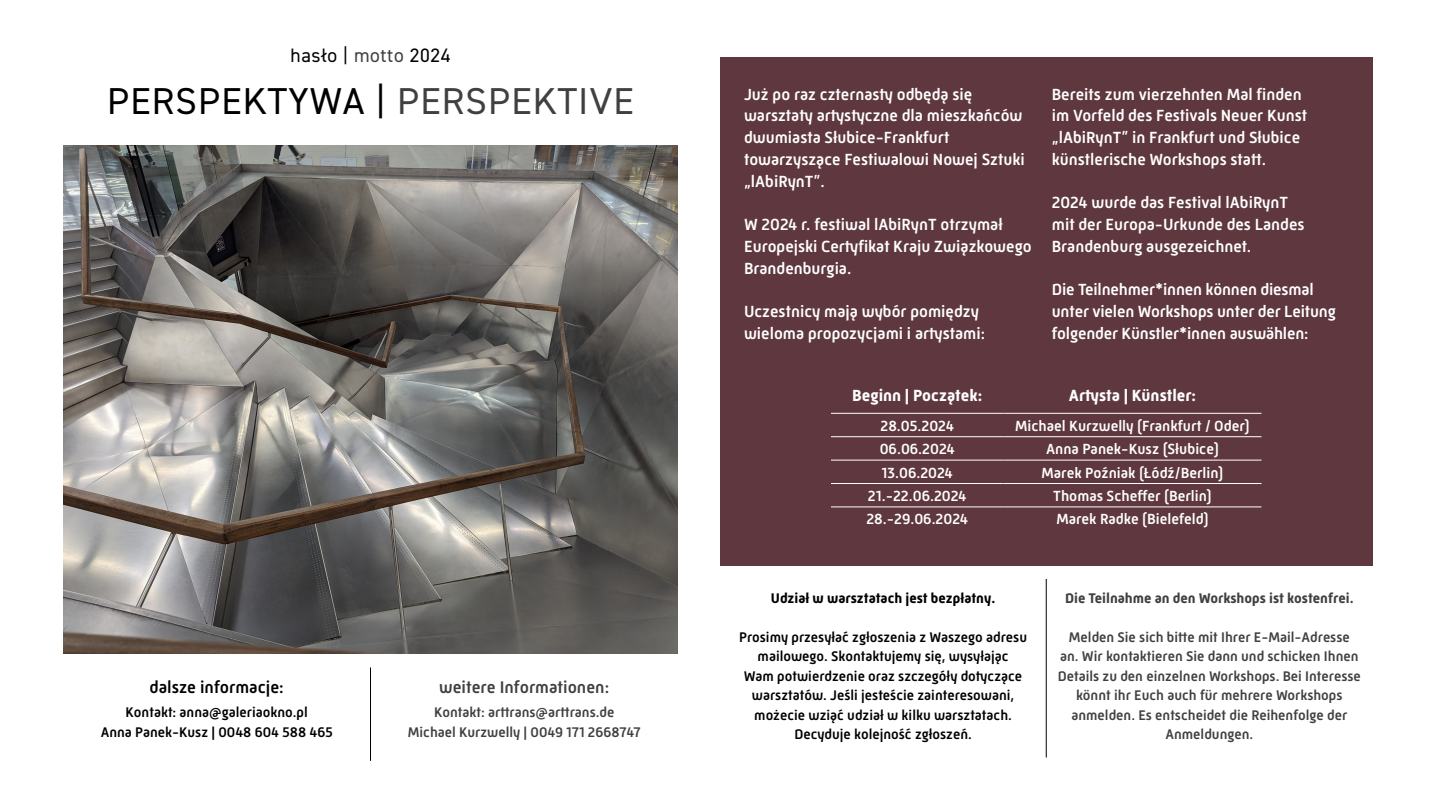
<style>
.page{position:relative;width:1440px;height:810px;background:#fff}
.page>*{position:absolute;margin:0;border:0;box-sizing:border-box;transform-origin:0 0}
.t1{font:37.5px "DIN2014";letter-spacing:.03em;color:#000}
.t2{font:19.5px "DIN2014";letter-spacing:.03em;color:#000}
.mic_PL{font:500 17.25px "Mic 32 New";color:#404040}
.mic_PL-2{font:500 17.25px "Mic 32 New";color:#000}
.mic_DE{font:500 16.5px/21.8px "Mic 32 New";color:#fff}
.mic_PL-3{font:500 16.5px/21.8px "Mic 32 New";color:#fff}
.t3{font:700 16.5px "Mic 32 New";color:#fff}
.t4{font:500 15px "Mic 32 New";color:#fff}
.mic_PL-4{font:500 14.25px/19.5px "Mic 32 New";color:#000;text-align:center}
.mic_PL-5{font:500 14.25px/19.5px "Mic 32 New";color:#404040;text-align:center}
.mic_PL-6{font:700 14.25px "Mic 32 New";color:#404040}
.mic_PL-7{font:700 14.25px "Mic 32 New";color:#000}
.s1{color:#404040}
</style>
<div class="page">
<div style="left:720px;top:57px;width:652px;height:509px;background:#5f383f"></div>
<img style="left:63px;top:146px;width:615px;height:508px">
<hr style="left:1046px;top:579px;width:1px;height:179px;background:#000">
<hr style="left:370px;top:667px;width:1px;height:94px;background:#000">
<hr style="left:831px;top:413px;width:173px;height:1px;background:#fff">
<hr style="left:1004px;top:413px;width:257px;height:1px;background:#fff">
<hr style="left:831px;top:437px;width:173px;height:1px;background:#fff">
<hr style="left:1004px;top:437px;width:257px;height:1px;background:#fff">
<hr style="left:831px;top:460px;width:173px;height:1px;background:#fff">
<hr style="left:1004px;top:460px;width:257px;height:1px;background:#fff">
<hr style="left:831px;top:483px;width:173px;height:1px;background:#fff">
<hr style="left:1004px;top:483px;width:257px;height:1px;background:#fff">
<hr style="left:831px;top:507px;width:173px;height:1px;background:#fff">
<hr style="left:1004px;top:507px;width:257px;height:1px;background:#fff">
<p class="t2" style="left:291px;top:43px;width:161px">hasło | <span class="s1">motto</span> 2024</p>
<p class="t1" style="left:107px;top:78px;width:528px">PERSPEKTYWA | <span class="s1">PERSPEKTIVE</span></p>
<p class="mic_PL-2" style="left:150px;top:678px;width:136px">dalsze informacje:</p>
<p class="mic_PL-4" style="left:126px;top:703px;width:184px">Kontakt: anna@galeriaokno.pl</p>
<p class="mic_PL-4" style="left:101px;top:722px;width:234px">Anna Panek-Kusz | 0048 604 588 465</p>
<p class="mic_PL" style="left:439px;top:678px;width:171px">weitere Informationen:</p>
<p class="mic_PL-5" style="left:434px;top:703px;width:182px">Kontakt: arttrans@arttrans.de</p>
<p class="mic_PL-5" style="left:408px;top:722px;width:234px">Michael Kurzwelly | 0049 171 2668747</p>
<p class="mic_PL-3" style="left:744px;top:83px;width:282px">Już po raz czternasty odbędą się warsztaty artystyczne dla mieszkańców dwumiasta Słubice-Frankfurt towarzyszące Festiwalowi Nowej Sztuki „lAbiRynT”.</p>
<p class="mic_PL-3" style="left:744px;top:214px;width:289px">W 2024 r. festiwal lAbiRynT otrzymał<br>Europejski Certyfikat Kraju Związkowego<br>Brandenburgia.</p>
<p class="mic_PL-3" style="left:744px;top:301px;width:243px">Uczestnicy mają wybór pomiędzy wieloma propozycjami i artystami:</p>
<p class="mic_DE" style="left:1052px;top:83px;width:257px">Bereits zum vierzehnten Mal finden im Vorfeld des Festivals Neuer Kunst „lAbiRynT” in Frankfurt und Słubice künstlerische Workshops statt.</p>
<p class="mic_DE" style="left:1052px;top:192px;width:254px">2024 wurde das Festival lAbiRynT mit der Europa-Urkunde des Landes<br>Brandenburg ausgezeichnet.</p>
<p class="mic_DE" style="left:1052px;top:279px;width:285px">Die Teilnehmer*innen können diesmal unter vielen Workshops unter der Leitung folgender Künstler*innen auswählen:</p>
<p class="t3" style="left:852px;top:386px;width:131px">Beginn | Początek:</p>
<p class="t3" style="left:1069px;top:386px;width:129px">Artysta | Künstler:</p>
<p class="t4" style="left:881px;top:417px;width:75px">28.05.2024</p>
<p class="t4" style="left:1015px;top:417px;width:236px">Michael Kurzwelly (Frankfurt / Oder)</p>
<p class="t4" style="left:880px;top:440px;width:77px">06.06.2024</p>
<p class="t4" style="left:1046px;top:440px;width:174px">Anna Panek-Kusz (Słubice)</p>
<p class="t4" style="left:882px;top:464px;width:73px">13.06.2024</p>
<p class="t4" style="left:1042px;top:464px;width:183px">Marek Poźniak (Łódź/Berlin)</p>
<p class="t4" style="left:868px;top:487px;width:100px">21.-22.06.2024</p>
<p class="t4" style="left:1053px;top:487px;width:160px">Thomas Scheffer (Berlin)</p>
<p class="t4" style="left:866px;top:511px;width:103px">28.-29.06.2024</p>
<p class="t4" style="left:1056px;top:511px;width:154px">Marek Radke (Bielefeld)</p>
<p class="mic_PL-7" style="left:771px;top:590px;width:226px">Udział w warsztatach jest bezpłatny.</p>
<p class="mic_PL-4" style="left:739px;top:627px;width:290px">Prosimy przesyłać zgłoszenia z Waszego adresu mailowego. Skontaktujemy się, wysyłając<br>Wam potwierdzenie oraz szczegóły dotyczące warsztatów. Jeśli jesteście zainteresowani, możecie wziąć udział w kilku warsztatach.<br>Decyduje kolejność zgłoszeń.</p>
<p class="mic_PL-6" style="left:1065px;top:590px;width:290px">Die Teilnahme an den Workshops ist kostenfrei.</p>
<p class="mic_PL-5" style="left:1058px;top:627px;width:305px">Melden Sie sich bitte mit Ihrer E-Mail-Adresse<br>an. Wir kontaktieren Sie dann und schicken Ihnen Details zu den einzelnen Workshops. Bei Interesse könnt ihr Euch auch für mehrere Workshops anmelden. Es entscheidet die Reihenfolge der Anmeldungen.</p>
</div>
